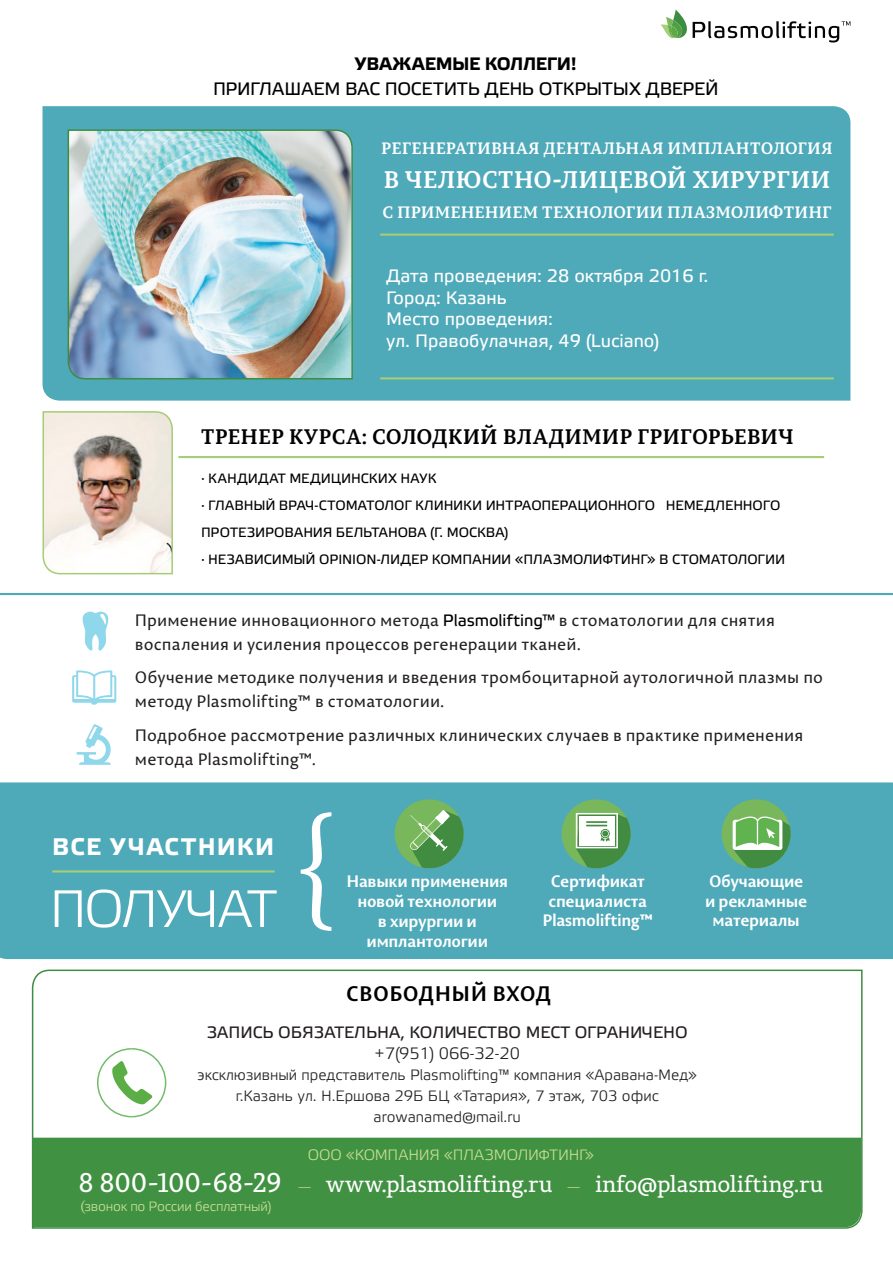
<style>
.page{position:relative;width:893px;height:1263px;background:#fff}
.page>*{position:absolute;margin:0;border:0;box-sizing:border-box;transform-origin:0 0}
.t1{font:135px "Minion Pro";color:#fff}
.t2{font:52.5px "Etelka Lig";letter-spacing:-.045em;color:#fff}
.t3{font:700 24px "Permian Slab Serif Typeface";letter-spacing:.005em;color:#fff}
.t4{font:24px "Etelka Bol";letter-spacing:.065em;color:#fff}
.t5{font:22.5px "Permian Slab Serif Typeface";letter-spacing:-.01em;color:#fff}
.t6{font:700 21px "Permian Slab Serif Typeface";letter-spacing:.005em;color:#000}
.t7{font:700 21px "Permian Sans Typeface";letter-spacing:.02em;color:#000}
.t8{font:18px/21.6px "Etelka Reg";color:#fff}
.t9{font:18px "Etelka Reg";letter-spacing:-.005em;color:#000}
.t10{font:18px "Etelka Bol";letter-spacing:-.01em;color:#000}
.t11{font:16.5px/24px "Permian Sans Typeface";letter-spacing:.005em;color:#231f20}
.t12{font:700 16.5px/19.5px "Permian Sans Typeface";letter-spacing:-.02em;color:#fff;text-align:center}
.t13{font:700 16.5px "Permian Slab Serif Typeface";letter-spacing:.01em;color:#fff}
.t14{font:16.5px "Etelka Reg";color:#231f20}
.t15{font:16.5px "Etelka Light Pro";color:#231f20}
.t16{font:15px/21px "Etelka Light Pro";color:#231f20;text-align:center}
.t17{font:15px "Etelka Light Pro";letter-spacing:-.015em;color:#c9e096}
.t18{font:13.5px/27px "Etelka Reg";letter-spacing:-.01em;color:#000}
.t19{font:13.5px "Etelka Light Pro";letter-spacing:-.015em;color:#c9e096}
.s1{font-family:"Etelka Reg";color:#000}
.s2{font-size:27px}
.s3{font-family:"Etelka Light Pro";font-size:16.5px;color:#a6cd77}
.s4{font-family:"Permian Serif Typeface"}
</style>
<div class="page">
<div style="left:43px;top:106px;width:807px;height:295px;background:#4ea9b9"></div>
<svg style="left:31px;top:969px;width:832px;height:260px"></svg>
<svg style="left:660px;top:9px;width:190px;height:34px"></svg>
<div style="left:0;top:782px;width:893px;height:177px;background:#4ea9b9"></div>
<hr style="left:52px;top:870px;width:223px;height:2px;background:#a6cd77">
<div style="left:562px;top:799px;width:69px;height:69px;background:#79b75c;border-radius:50%"></div>
<svg style="left:576px;top:813px;width:55px;height:55px;background:#8dbd98"></svg>
<div style="left:722px;top:799px;width:69px;height:69px;background:#79b75c;border-radius:50%"></div>
<svg style="left:733px;top:816px;width:58px;height:52px;background:#74b579"></svg>
<div style="left:33px;top:1138px;width:828px;height:89px;background:#409142"></div>
<img style="left:67px;top:129px;width:287px;height:251px">
<hr style="left:380px;top:234px;width:454px;height:2px;background:#a6cd77">
<hr style="left:380px;top:377px;width:454px;height:2px;background:#a6cd77">
<img style="left:42px;top:411px;width:131px;height:164px">
<hr style="left:178px;top:456px;width:646px;height:2px;background:#a6cd77">
<svg style="left:77px;top:724px;width:34px;height:41px"></svg>
<svg style="left:72px;top:670px;width:44px;height:35px"></svg>
<svg style="left:82px;top:612px;width:27px;height:38px"></svg>
<hr style="left:0;top:593px;width:893px;height:2px;background:#4ea9b9">
<svg style="left:96px;top:1047px;width:71px;height:71px"></svg>
<div style="left:395px;top:799px;width:69px;height:69px;background:#79b75c;border-radius:50%"></div>
<svg style="left:410px;top:810px;width:54px;height:58px"></svg>
<p class="t10" style="left:355px;top:52px;width:224px">УВАЖАЕМЫЕ КОЛЛЕГИ!</p>
<p class="t9" style="left:213px;top:78px;width:507px">ПРИГЛАШАЕМ ВАС ПОСЕТИТЬ ДЕНЬ ОТКРЫТЫХ ДВЕРЕЙ</p>
<p class="t13" style="left:381px;top:134px;width:453px">РЕГЕНЕРАТИВНАЯ ДЕНТАЛЬНАЯ ИМПЛАНТОЛОГИЯ</p>
<h3 class="t3" style="left:384px;top:160px;width:448px">В ЧЕЛЮСТНО-ЛИЦЕВОЙ ХИРУРГИИ</h3>
<p class="t13" style="left:382px;top:199px;width:451px">С ПРИМЕНЕНИЕМ ТЕХНОЛОГИИ ПЛАЗМОЛИФТИНГ</p>
<p class="t8" style="left:386px;top:266px;width:324px">Дата проведения: 28 октября 2016 г.<br>Город: Казань<br>Место проведения:<br>ул. Правобулачная, 49 (Luciano)</p>
<p class="t6" style="left:201px;top:419px;width:594px">ТРЕНЕР КУРСА: СОЛОДКИЙ ВЛАДИМИР ГРИГОРЬЕВИЧ</p>
<p class="t18" style="left:201px;top:465px;width:586px">· КАНДИДАТ МЕДИЦИНСКИХ НАУК<br>· ГЛАВНЫЙ ВРАЧ-СТОМАТОЛОГ КЛИНИКИ ИНТРАОПЕРАЦИОННОГО НЕМЕДЛЕННОГО ПРОТЕЗИРОВАНИЯ БЕЛЬТАНОВА (Г. МОСКВА)<br>· НЕЗАВИСИМЫЙ OPINION-ЛИДЕР КОМПАНИИ «ПЛАЗМОЛИФТИНГ» В СТОМАТОЛОГИИ</p>
<p class="t11" style="left:135px;top:607px;width:641px">Применение инновационного метода <span class="s1">Plasmolifting™</span> в стоматологии для снятия воспаления и усиления процессов регенерации тканей.</p>
<p class="t11" style="left:135px;top:665px;width:690px">Обучение методике получения и введения тромбоцитарной аутологичной плазмы по методу Plasmolifting™ в стоматологии.</p>
<p class="t11" style="left:135px;top:722px;width:670px">Подробное рассмотрение различных клинических случаев в практике применения метода Plasmolifting™.</p>
<h3 class="t4" style="left:52px;top:831px;width:224px">ВСЕ УЧАСТНИКИ</h3>
<h2 class="t2" style="left:49px;top:879px;width:229px">ПОЛУЧАТ</h2>
<h1 class="t1" style="left:292px;top:782px;width:48px">{</h1>
<p class="t12" style="left:347px;top:870px;width:163px">Навыки применения новой технологии<br>в хирургии и имплантологии</p>
<p class="t12" style="left:542px;top:871px;width:112px">Сертификат специалиста<br>Plasmolifting™</p>
<p class="t12" style="left:705px;top:871px;width:103px">Обучающие и рекламные материалы</p>
<p class="t7" style="left:346px;top:975px;width:206px">СВОБОДНЫЙ ВХОД</p>
<p class="t14" style="left:207px;top:1023px;width:483px">ЗАПИСЬ ОБЯЗАТЕЛЬНА, КОЛИЧЕСТВО МЕСТ ОГРАНИЧЕНО</p>
<p class="t15" style="left:374px;top:1044px;width:147px">+7(951) 066-32-20</p>
<p class="t16" style="left:197px;top:1065px;width:501px">эксклюзивный представитель Plasmolifting™ компания «Аравана-Мед» г.Казань ул. Н.Ершова 29Б БЦ «Татария», 7 этаж, 703 офис arowanamed@mail.ru</p>
<p class="t17" style="left:308px;top:1147px;width:288px">ООО «КОМПАНИЯ «ПЛАЗМОЛИФТИНГ»</p>
<h3 class="t5" style="left:78px;top:1166px;width:747px"><span class="s2">8 800-100-68-29</span> <span class="s3">—</span> www.plasmolifting.ru <span class="s3">—</span> info@plasmolifting.ru</h3>
<p class="t19" style="left:81px;top:1199px;width:192px"><span class="s4">(</span>звонок по России бесплатный)</p>
</div>
